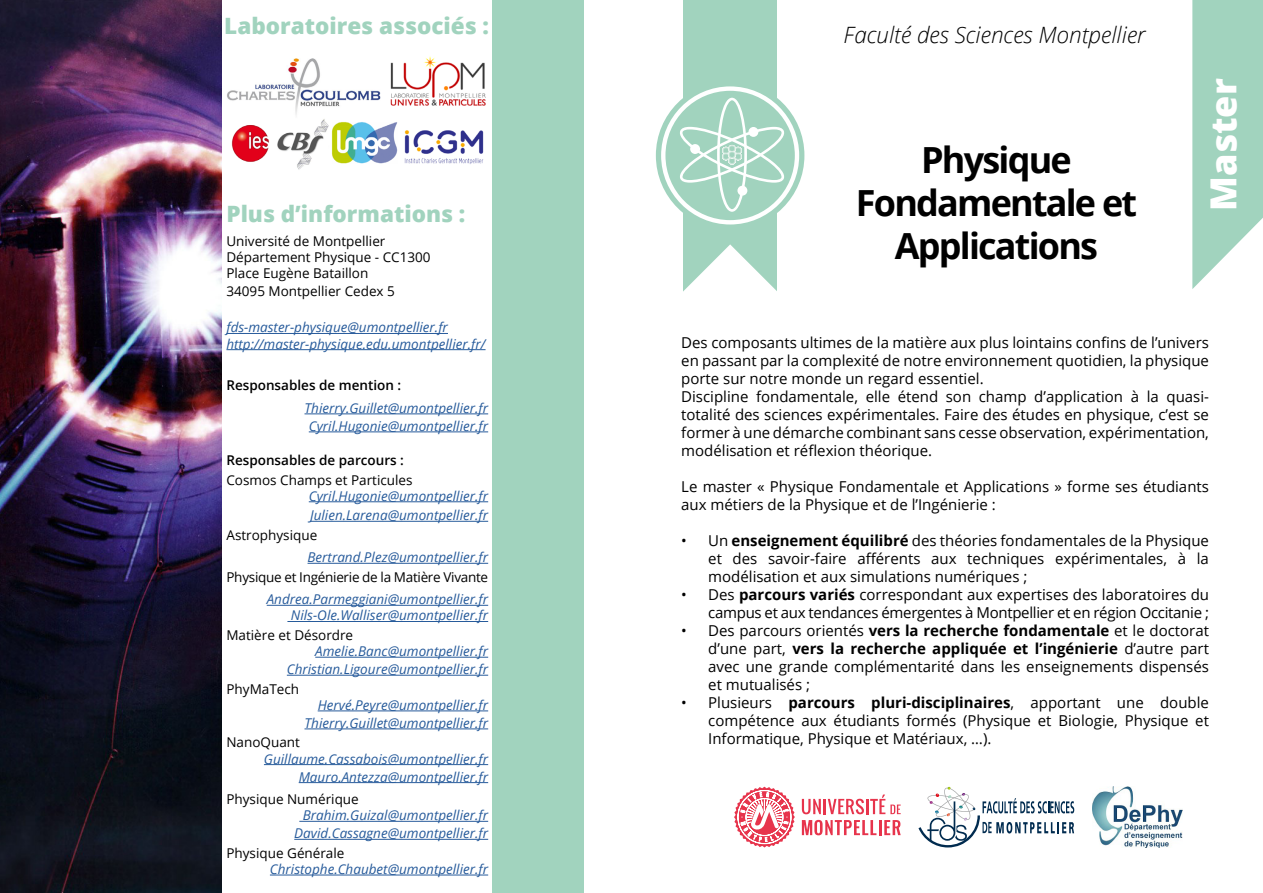
<style>
.page{position:relative;width:1263px;height:893px;background:#fff}
.page>*{position:absolute;margin:0;border:0;box-sizing:border-box;transform-origin:0 0}
.t1{font:700 36px/43.2px "Open Sans";letter-spacing:-.05em;color:#000;text-align:center}
.t2{font:800 36px "Open Sans";color:#fff}
.t3{font:800 22.5px "Open Sans";color:#a1d3be}
.t4{font:italic 300 22.5px "Open Sans";color:#000}
.t5{font:15px/18px "Open Sans";color:#000;text-align:justify}
.t6{font:15px/18px "Open Sans";letter-spacing:-.02em;color:#000;text-align:right}
.t7{font:italic 13.5px/18px "Open Sans";color:#275b9b;text-align:right}
.t8{font:13.5px/16.2px "Open Sans";color:#000}
.t9{font:600 13.5px "Open Sans";color:#000}
.t10{font:13.5px "Open Sans";letter-spacing:-.02em;color:#000}
.s1{font-weight:700}
</style>
<div class="page">
<div style="left:492px;top:0;width:91px;height:893px;background:#a1d3be"></div>
<svg style="left:1192px;top:0;width:71px;height:289px;background:#add8c6"></svg>
<img style="left:0;top:0;width:221px;height:893px">
<hr style="left:226px;top:333px;width:222px;height:1px;background:#275b9b">
<hr style="left:226px;top:349px;width:259px;height:1px;background:#275b9b">
<hr style="left:304px;top:414px;width:184px;height:1px;background:#275b9b">
<hr style="left:309px;top:432px;width:179px;height:1px;background:#275b9b">
<hr style="left:309px;top:501px;width:179px;height:1px;background:#275b9b">
<hr style="left:310px;top:521px;width:178px;height:1px;background:#275b9b">
<hr style="left:308px;top:563px;width:180px;height:1px;background:#275b9b">
<hr style="left:267px;top:605px;width:221px;height:1px;background:#275b9b">
<hr style="left:287px;top:621px;width:201px;height:1px;background:#275b9b">
<hr style="left:315px;top:657px;width:173px;height:1px;background:#275b9b">
<hr style="left:287px;top:675px;width:201px;height:1px;background:#275b9b">
<hr style="left:318px;top:711px;width:170px;height:1px;background:#275b9b">
<hr style="left:304px;top:729px;width:184px;height:1px;background:#275b9b">
<hr style="left:264px;top:764px;width:224px;height:1px;background:#275b9b">
<hr style="left:299px;top:782px;width:189px;height:1px;background:#275b9b">
<hr style="left:299px;top:821px;width:189px;height:1px;background:#275b9b">
<hr style="left:294px;top:839px;width:194px;height:1px;background:#275b9b">
<hr style="left:270px;top:875px;width:218px;height:1px;background:#275b9b">
<div style="left:683px;top:0;width:94px;height:292px;background:#a1d3be"></div>
<svg style="left:683px;top:244px;width:94px;height:48px"></svg>
<div style="left:656px;top:81px;width:148px;height:149px;background:#a1d3be;border-radius:50%"></div>
<svg style="left:661px;top:86px;width:138px;height:138px"></svg>
<img style="left:1092px;top:787px;width:90px;height:60px">
<img style="left:227px;top:56px;width:259px;height:114px">
<svg style="left:734px;top:787px;width:61px;height:60px"></svg>
<svg style="left:802px;top:795px;width:99px;height:19px"></svg>
<svg style="left:802px;top:820px;width:99px;height:15px"></svg>
<svg style="left:918px;top:787px;width:156px;height:60px"></svg>
<h2 class="t3" style="left:224px;top:9px;width:266px">Laboratoires associés :</h2>
<h2 class="t3" style="left:226px;top:197px;width:240px">Plus d’informations :</h2>
<p class="t8" style="left:226px;top:233px;width:206px">Université de Montpellier<br>Département Physique - CC1300<br>Place Eugène Bataillon</p>
<p class="t8" style="left:226px;top:283px;width:170px">34095 Montpellier Cedex 5</p>
<p class="t7" style="left:226px;top:319px;width:261px;line-height:16.2px;text-align:left">fds-master-physique@umontpellier.fr http://master-physique.edu.umontpellier.fr/</p>
<p class="t9" style="left:226px;top:376px;width:176px">Responsables de mention :</p>
<p class="t7" style="left:304px;top:399px;width:185px;text-align:center">Thierry.Guillet@umontpellier.fr<br>Cyril.Hugonie@umontpellier.fr</p>
<p class="t9" style="left:226px;top:451px;width:179px">Responsables de parcours :</p>
<p class="t8" style="left:226px;top:471px;width:188px">Cosmos Champs et Particules</p>
<p class="t7" style="left:309px;top:486px;width:181px;line-height:19.5px;text-align:left">Cyril.Hugonie@umontpellier.fr<br>Julien.Larena@umontpellier.fr</p>
<p class="t8" style="left:226px;top:526px;width:92px">Astrophysique</p>
<p class="t7" style="left:308px;top:548px;width:182px">Bertrand.Plez@umontpellier.fr</p>
<p class="t10" style="left:226px;top:568px;width:263px">Physique et Ingénierie de la Matière Vivante</p>
<p class="t7" style="left:267px;top:591px;width:223px;line-height:16.2px">Andrea.Parmeggiani@umontpellier.fr<br>Nils-Ole.Walliser@umontpellier.fr</p>
<p class="t8" style="left:226px;top:627px;width:128px">Matière et Désordre</p>
<p class="t7" style="left:287px;top:642px;width:203px">Amelie.Banc@umontpellier.fr<br>Christian.Ligoure@umontpellier.fr</p>
<p class="t8" style="left:226px;top:680px;width:74px">PhyMaTech</p>
<p class="t7" style="left:304px;top:696px;width:185px">Hervé.Peyre@umontpellier.fr<br>Thierry.Guillet@umontpellier.fr</p>
<p class="t8" style="left:226px;top:734px;width:75px">NanoQuant</p>
<p class="t7" style="left:264px;top:749px;width:226px">Guillaume.Cassabois@umontpellier.fr<br>Mauro.Antezza@umontpellier.fr</p>
<p class="t8" style="left:226px;top:791px;width:134px">Physique Numérique</p>
<p class="t7" style="left:294px;top:806px;width:195px">Brahim.Guizal@umontpellier.fr<br>David.Cassagne@umontpellier.fr</p>
<p class="t8" style="left:226px;top:844px;width:119px">Physique Générale</p>
<p class="t7" style="left:270px;top:860px;width:220px">Christophe.Chaubet@umontpellier.fr</p>
<h2 class="t4" style="left:843px;top:19px;width:303px">Faculté des Sciences Montpellier</h2>
<h1 class="t1" style="left:856px;top:137px;width:283px">Physique<br>Fondamentale et<br>Applications</h1>
<h1 class="t2" style="left:1196px;top:211px;width:134px;rotate:-90deg">Master</h1>
<p class="t5" style="left:681px;top:333px;width:529px;text-align:left">Des composants ultimes de la matière aux plus lointains confins de l’univers en passant par la complexité de notre environnement quotidien, la physique porte sur notre monde un regard essentiel.<br>Discipline fondamentale, elle étend son champ d’application à la quasi&shy;totalité des sciences expérimentales. Faire des études en physique, c’est se former à une démarche combinant sans cesse observation, expérimentation, modélisation et réflexion théorique.</p>
<p class="t5" style="left:681px;top:477px;width:529px">Le master « Physique Fondamentale et Applications » forme ses étudiants aux métiers de la Physique et de l’Ingénierie :</p>
<p class="t5" style="left:708px;top:531px;width:502px;text-indent:-27px">• Un <span class="s1">enseignement équilibré</span> des théories fondamentales de la Physique et des savoir-faire afférents aux techniques expérimentales, à la modélisation et aux simulations numériques ;</p>
<p class="t6" style="left:681px;top:585px;width:529px">• Des <span class="s1">parcours variés</span> correspondant aux expertises des laboratoires du campus et aux tendances émergentes à Montpellier et en région Occitanie ;</p>
<p class="t5" style="left:708px;top:621px;width:502px;text-indent:-27px">• Des parcours orientés <span class="s1">vers la recherche fondamentale</span> et le doctorat d’une part, <span class="s1">vers la recherche appliquée et l’ingénierie</span> d’autre part avec une grande complémentarité dans les enseignements dispensés et mutualisés ;</p>
<p class="t5" style="left:708px;top:693px;width:502px;text-indent:-27px">• Plusieurs <span class="s1">parcours pluri-disciplinaires</span>, apportant une double compétence aux étudiants formés (Physique et Biologie, Physique et Informatique, Physique et Matériaux, …).</p>
</div>
